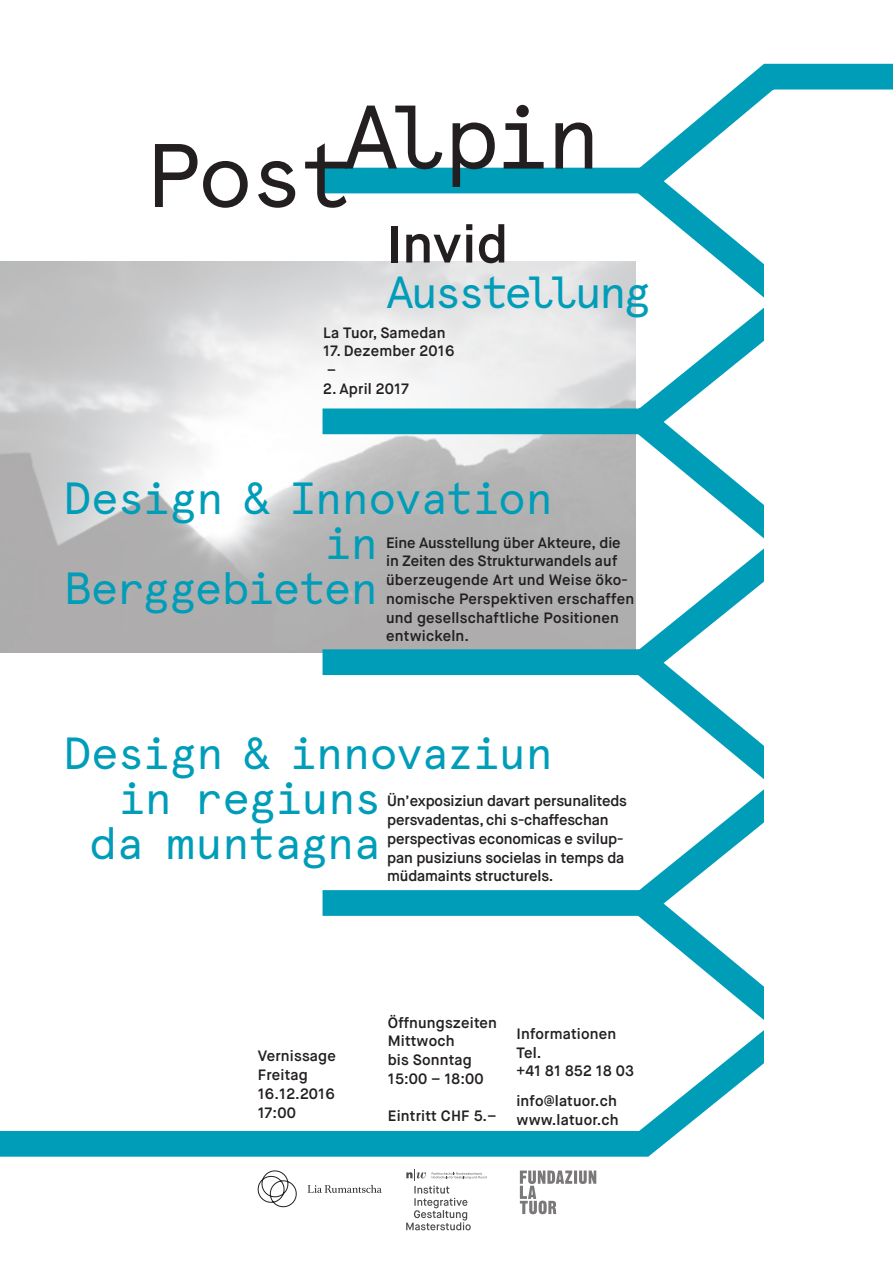
<style>
.page{position:relative;width:893px;height:1263px;background:#fff}
.page>*{position:absolute;margin:0;border:0;box-sizing:border-box;transform-origin:0 0}
.head{font:90px "Apercu Mono";letter-spacing:-.055em;color:#231f20}
.t1{font:600 52.5px "Maison Neue";letter-spacing:.01em;color:#231f20}
.head-2{font:45px/45px "Apercu Mono";letter-spacing:-.035em;color:#009db9}
.head-3{font:45px "Apercu Mono";letter-spacing:-.095em;color:#009db9}
.head-4{font:600 15px/18.8px "Maison Neue";letter-spacing:.01em;color:#231f20}
.head-5{font:600 15px/18.8px "Maison Neue";letter-spacing:-.01em;color:#231f20}
</style>
<div class="page">
<svg style="left:654px;top:929px;width:110px;height:74px"></svg>
<svg style="left:322px;top:806px;width:442px;height:123px"></svg>
<svg style="left:0;top:1003px;width:764px;height:154px"></svg>
<svg style="left:654px;top:688px;width:110px;height:118px"></svg>
<svg style="left:297px;top:522px;width:467px;height:166px"></svg>
<svg style="left:609px;top:206px;width:155px;height:75px"></svg>
<svg style="left:323px;top:63px;width:570px;height:143px"></svg>
<svg style="left:609px;top:447px;width:155px;height:118px"></svg>
<svg style="left:297px;top:281px;width:467px;height:166px"></svg>
<div style="left:765px;top:158px;width:75px;height:993px;background:#fff"></div>
<svg style="left:520px;top:1170px;width:76px;height:44px"></svg>
<svg style="left:406px;top:1169px;width:81px;height:61px"></svg>
<svg style="left:308px;top:1185px;width:74px;height:8px"></svg>
<svg style="left:258px;top:1170px;width:39px;height:37px"></svg>
<p class="head" style="left:146px;top:83px;width:457px">PostAlpin</p>
<p class="t1" style="left:386px;top:211px;width:124px">Invid</p>
<p class="head-3" style="left:386px;top:265px;width:266px">Ausstellung</p>
<p class="head-4" style="left:323px;top:323px;width:124px">La Tuor, Samedan</p>
<p class="head-4" style="left:323px;top:342px;width:133px">17. Dezember 2016 –</p>
<p class="head-4" style="left:323px;top:379px;width:87px">2. April 2017</p>
<p class="head-2" style="left:64px;top:475px;width:491px">Design &amp; Innovation</p>
<p class="head-2" style="left:324px;top:520px;width:56px">in</p>
<p class="head-2" style="left:64px;top:565px;width:316px">Berggebieten</p>
<p class="head-4" style="left:386px;top:533px;width:250px">Eine Ausstellung über Akteure, die in Zeiten des Strukturwandels auf überzeugende Art und Weise öko&shy;nomische Perspektiven erschaffen und gesellschaftliche Positionen entwickeln.</p>
<p class="head-2" style="left:118px;top:730px;width:437px;text-indent:-54px">Design &amp; innovaziun in regiuns</p>
<p class="head-2" style="left:89px;top:820px;width:293px">da muntagna</p>
<p class="head-5" style="left:387px;top:792px;width:241px">Ün’exposiziun davart persunaliteds persvadentas, chi s-chaffeschan perspectivas economicas e svilup&shy;pan pusiziuns socielas in temps da müdamaints structurels.</p>
<p class="head-4" style="left:258px;top:1047px;width:80px">Vernissage</p>
<p class="head-4" style="left:258px;top:1066px;width:51px">Freitag</p>
<p class="head-4" style="left:258px;top:1084px;width:79px">16.12.2016<br>17:00</p>
<p class="head-4" style="left:388px;top:1013px;width:111px">Öffnungszeiten</p>
<p class="head-4" style="left:388px;top:1032px;width:68px">Mittwoch</p>
<p class="head-4" style="left:388px;top:1051px;width:85px">bis Sonntag</p>
<p class="head-4" style="left:388px;top:1069px;width:97px">15:00 – 18:00</p>
<p class="head-4" style="left:388px;top:1107px;width:110px">Eintritt CHF 5.–</p>
<p class="head-4" style="left:516px;top:1024px;width:119px">Informationen<br>Tel.<br>+41 81 852 18 03</p>
<p class="head-4" style="left:516px;top:1092px;width:102px">info@latuor.ch</p>
<p class="head-4" style="left:516px;top:1111px;width:104px">www.latuor.ch</p>
</div>
